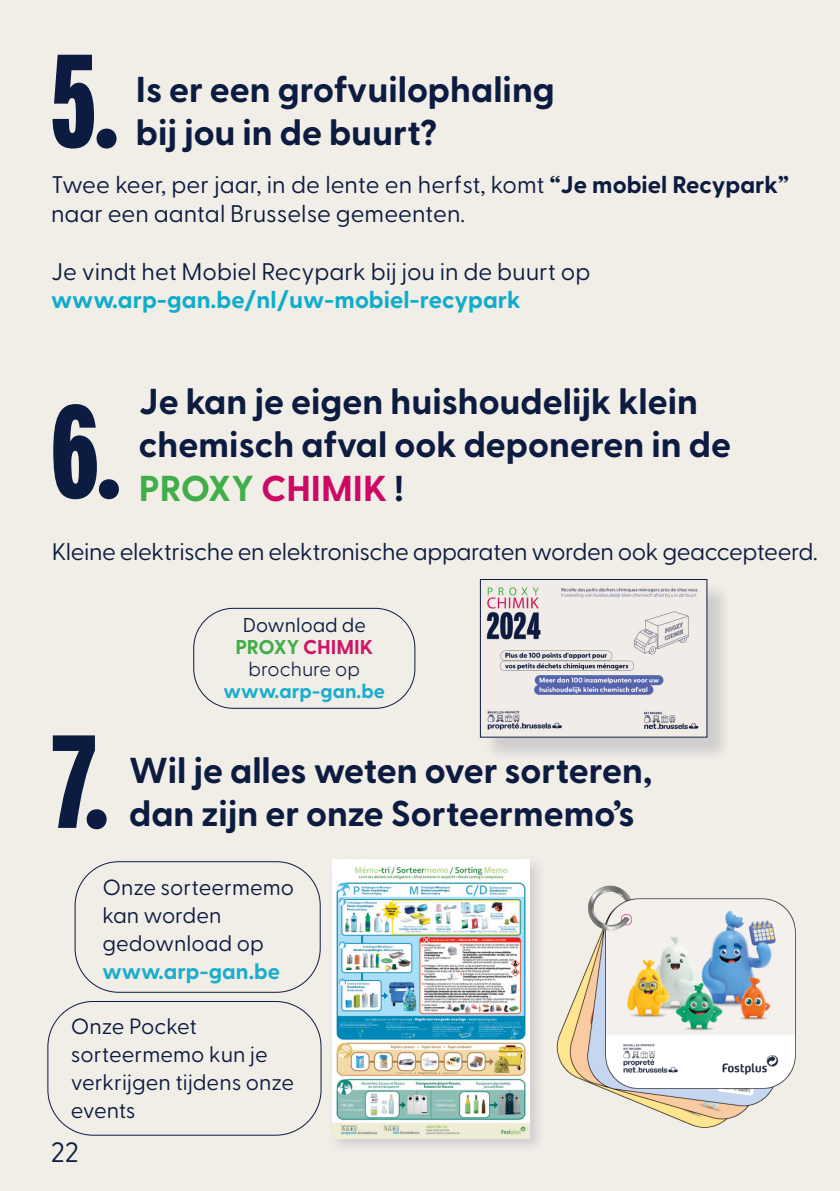
<style>
.page{position:relative;width:840px;height:1191px;background:#fff}
.page>*{position:absolute;margin:0;border:0;box-sizing:border-box;transform-origin:0 0}
.t1{font:900 134px "Fairweather";color:#0c1b40}
.t2{font:700 36px/43.2px "Greycliff CF";color:#0c1b40}
.t3{font:28px "Greycliff CF";color:#0d1c41}
.t4{font:24px/28.8px "Greycliff CF";letter-spacing:-.005em;color:#0c1b40}
.t5{font:700 24px "Greycliff CF";color:#10adcb}
.t6{font:22px/28px "Greycliff CF";color:#0c1b40}
.t7{font:700 22px "Greycliff CF";color:#1aaecc}
.t8{font:700 20px "Greycliff CF";color:#1aaecc}
.t9{font:700 20px "Greycliff CF";color:#cc1766}
.t10{font:20px "Greycliff CF";color:#0c1b40}
.t11{font:300 20px "Greycliff CF";color:#0c1b40}
.s1{font-weight:700}
.s2{color:#40ae49}
.s3{color:#cc0965}
</style>
<div class="page">
<div style="left:0;top:0;width:839px;height:1191px;background:#f1ede7"></div>
<div style="left:483px;top:582px;width:248px;height:180px;background:#0c1b40;opacity:.15"></div>
<img style="left:483px;top:582px;width:221px;height:153px">
<div style="left:480px;top:579px;width:226px;height:158px;border:1px solid #0c1b40"></div>
<div style="left:193px;top:608px;width:222px;height:100px;border:1px solid #0c1b40;border-radius:40px"></div>
<div style="left:75px;top:861px;width:245px;height:131px;border:1px solid #0c1b40;border-radius:44px"></div>
<div style="left:327px;top:854px;width:219px;height:301px;background:#0c1b40;opacity:.15"></div>
<img style="left:332px;top:859px;width:189px;height:279px">
<div style="left:47px;top:1001px;width:274px;height:134px;border:1px solid #0c1b40;border-radius:45px"></div>
<img style="left:521px;top:854px;width:275px;height:301px">
<p class="t1" style="left:51px;top:25px;width:69px">5.</p>
<p class="t2" style="left:136px;top:66px;width:420px">Is er een grofvuilophaling</p>
<p class="t2" style="left:136px;top:109px;width:303px">bij jou in de buurt?</p>
<p class="t4" style="left:51px;top:168px;width:739px">Twee keer, per jaar, in de lente en herfst, komt <span class="s1">“Je mobiel Recypark” </span>naar een aantal Brusselse gemeenten.</p>
<p class="t4" style="left:51px;top:255px;width:540px">Je vindt het Mobiel Recypark bij jou in de buurt op</p>
<p class="t5" style="left:51px;top:282px;width:471px">www.arp-gan.be/nl/uw-mobiel-recypark</p>
<p class="t1" style="left:51px;top:376px;width:71px">6.</p>
<p class="t2" style="left:139px;top:378px;width:593px">Je kan je eigen huishoudelijk klein chemisch afval ook deponeren in de<br><span class="s2">PROXY</span> <span class="s3">CHIMIK</span> !</p>
<p class="t4" style="left:52px;top:535px;width:767px">Kleine elektrische en elektronische apparaten worden ook geaccepteerd.</p>
<p class="t1" style="left:51px;top:706px;width:59px">7.</p>
<p class="t10" style="left:242px;top:609px;width:125px">Download de</p>
<p class="t9" style="left:235px;top:631px;width:139px"><span class="s2">PROXY</span> CHIMIK</p>
<p class="t11" style="left:248px;top:653px;width:113px">brochure op</p>
<p class="t8" style="left:223px;top:675px;width:163px">www.arp-gan.be</p>
<p class="t2" style="left:129px;top:747px;width:524px">Wil je alles weten over sorteren,</p>
<p class="t2" style="left:129px;top:790px;width:507px">dan zijn er onze Sorteermemo’s</p>
<p class="t6" style="left:102px;top:872px;width:193px">Onze sorteermemo kan worden gedownload op</p>
<p class="t7" style="left:102px;top:955px;width:179px">www.arp-gan.be</p>
<p class="t6" style="left:71px;top:1010px;width:225px">Onze Pocket sorteermemo kun je verkrijgen tijdens onze events</p>
<p class="t3" style="left:51px;top:1131px;width:30px">22</p>
</div>
